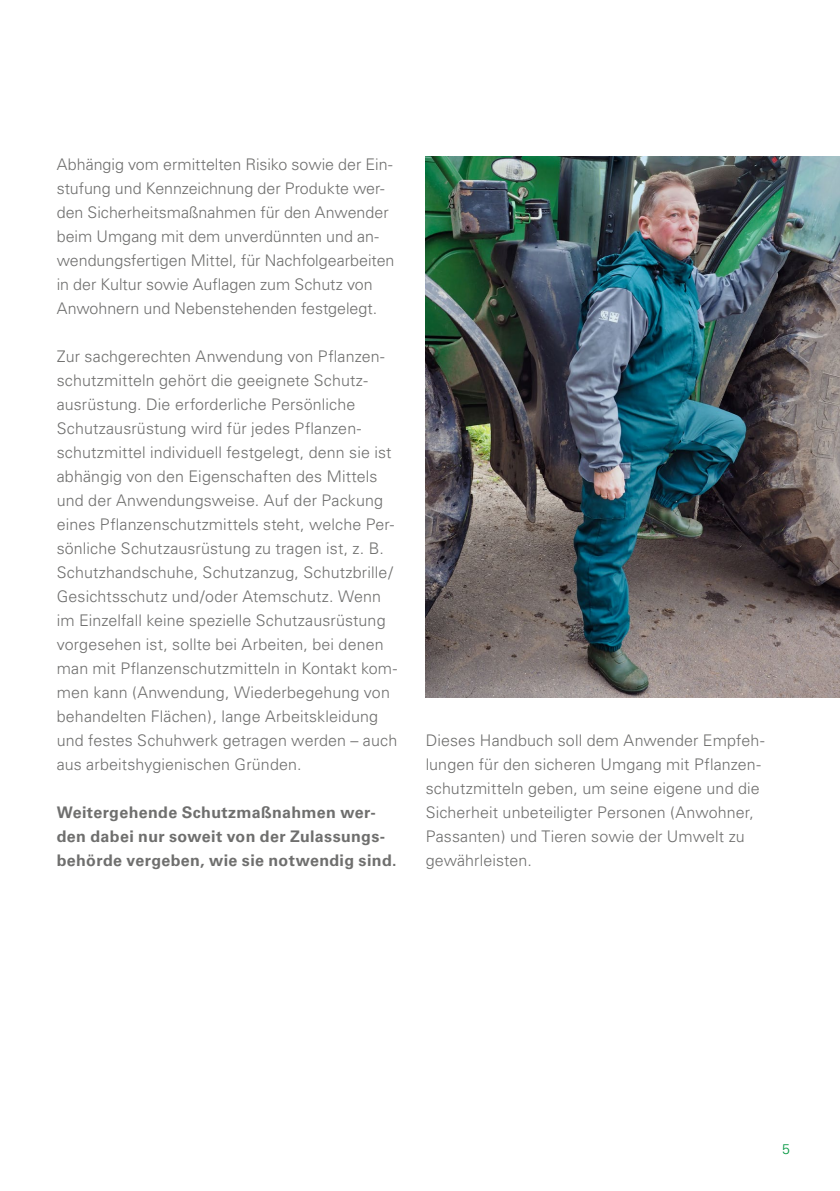
<style>
.page{position:relative;width:840px;height:1191px;background:#fff}
.page>*{position:absolute;margin:0;border:0;box-sizing:border-box;transform-origin:0 0}
.t1{font:300 16px/24px "Univers";letter-spacing:.005em;color:#6f6f6e}
.t2{font:700 16px/24px "Univers";letter-spacing:.025em;color:#6f6f6e}
.t3{font:300 14px "Univers";color:#00963f}
</style>
<div class="page">
<img style="left:425px;top:157px;width:414px;height:541px">
<p class="t1" style="left:57px;top:152px;width:339px">Abhängig vom ermittelten Risiko sowie der Ein&shy;stufung und Kennzeichnung der Produkte wer&shy;den Sicherheitsmaßnahmen für den Anwender beim Umgang mit dem unverdünnten und an&shy;wendungsfertigen Mittel, für Nachfolgearbeiten in der Kultur sowie Auflagen zum Schutz von Anwohnern und Nebenstehenden festgelegt.</p>
<p class="t1" style="left:57px;top:344px;width:342px">Zur sachgerechten Anwendung von Pflanzen&shy;schutzmitteln gehört die geeignete Schutz&shy;ausrüstung. Die erforderliche Persönliche Schutzausrüstung wird für jedes Pflanzen&shy;schutzmittel individuell festgelegt, denn sie ist abhängig von den Eigenschaften des Mittels und der Anwendungsweise. Auf der Packung eines Pflanzenschutzmittels steht, welche Per&shy;sönliche Schutzausrüstung zu tragen ist, z. B.<br>Schutzhandschuhe, Schutzanzug, Schutzbrille/ Gesichtsschutz und/oder Atemschutz. Wenn im Einzelfall keine spezielle Schutzausrüstung vorgesehen ist, sollte bei Arbeiten, bei denen man mit Pflanzenschutzmitteln in Kontakt kom&shy;men kann (Anwendung, Wiederbegehung von behandelten Flächen), lange Arbeitskleidung und festes Schuhwerk getragen werden – auch aus arbeitshygienischen Gründen.</p>
<p class="t2" style="left:57px;top:800px;width:341px">Weitergehende Schutzmaßnahmen wer&shy;den dabei nur soweit von der Zulassungs&shy;behörde vergeben, wie sie notwendig sind.</p>
<p class="t1" style="left:425px;top:728px;width:340px">Dieses Handbuch soll dem Anwender Empfeh&shy;lungen für den sicheren Umgang mit Pflanzen&shy;schutzmitteln geben, um seine eigene und die Sicherheit unbeteiligter Personen (Anwohner, Passanten) und Tieren sowie der Umwelt zu gewährleisten.</p>
<p class="t3" style="left:781px;top:1140px;width:9px">5</p>
</div>
